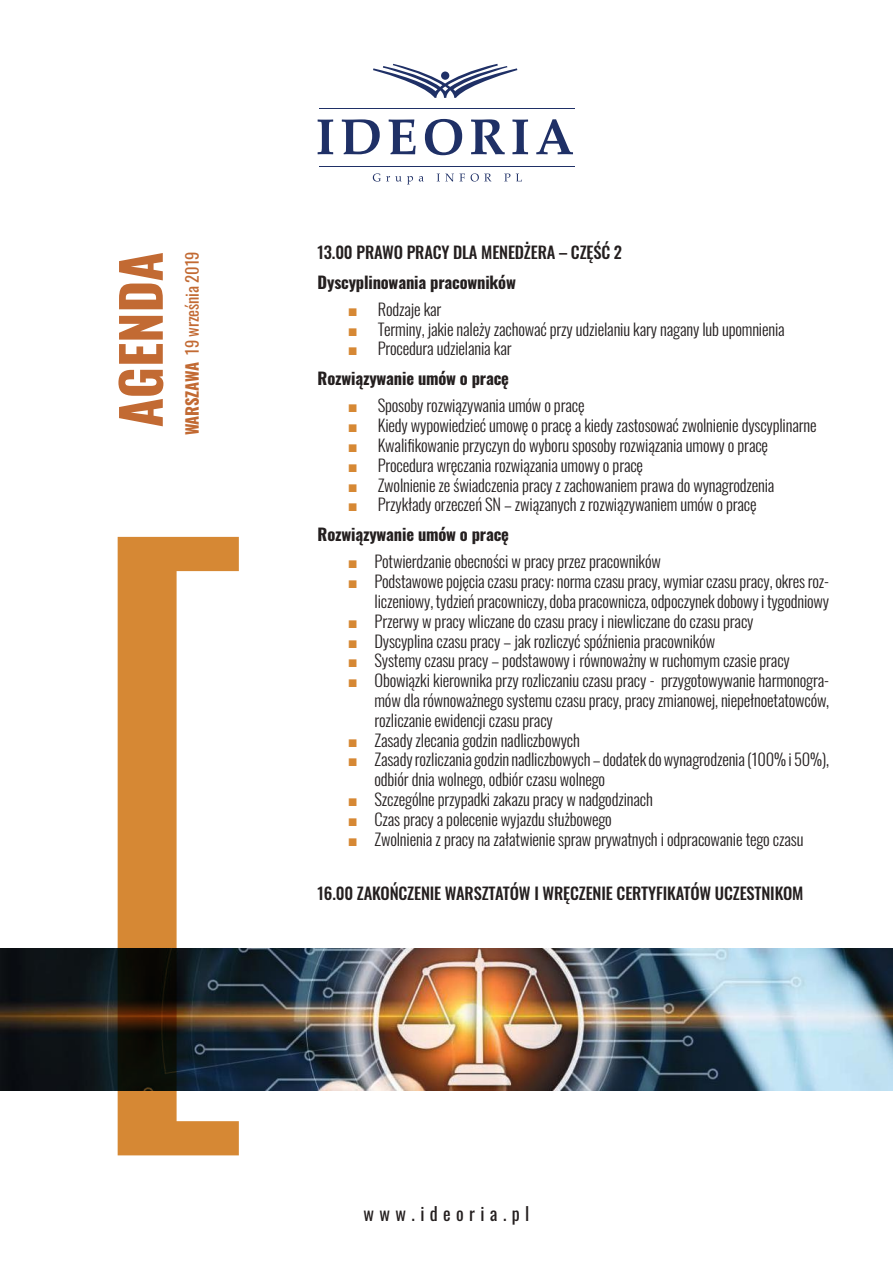
<style>
.page{position:relative;width:893px;height:1263px;background:#fff}
.page>*{position:absolute;margin:0;border:0;box-sizing:border-box;transform-origin:0 0}
.t1{font:700 54px "Oswald";color:#c26a33}
.t2{font:18px "Oswald";letter-spacing:.3em;color:#241f1f}
.t3{font:300 16.5px/19.8px "Oswald";letter-spacing:-.01em;color:#241f1f}
.t4{font:500 16.5px "Oswald";letter-spacing:-.01em;color:#241f1f}
.t5{font:700 16.5px/30px "Oswald";letter-spacing:-.01em;color:#241f1f;text-align:right}
.t6{font:16.5px "Oswald";letter-spacing:-.01em;color:#c26a33}
.s1{font-weight:700}
.s2{font-family:"Arial";font-weight:400;color:#d68834}
.s3{font-weight:300}
</style>
<div class="page">
<img style="left:0;top:948px;width:893px;height:143px">
<svg style="left:373px;top:64px;width:144px;height:34px"></svg>
<div style="left:441px;top:72px;width:8px;height:8px;background:#1f3066;border-radius:50%"></div>
<svg style="left:318px;top:119px;width:15px;height:35px"></svg>
<svg style="left:342px;top:119px;width:38px;height:35px"></svg>
<svg style="left:389px;top:119px;width:27px;height:35px"></svg>
<svg style="left:425px;top:119px;width:37px;height:36px"></svg>
<svg style="left:471px;top:119px;width:34px;height:35px"></svg>
<svg style="left:512px;top:119px;width:16px;height:35px"></svg>
<svg style="left:536px;top:119px;width:37px;height:35px"></svg>
<hr style="left:319px;top:166px;width:256px;height:1px;background:#1f3066">
<hr style="left:319px;top:108px;width:256px;height:1px;background:#1f3066">
<svg style="left:373px;top:173px;width:40px;height:11px"></svg>
<svg style="left:419px;top:176px;width:4px;height:5px"></svg>
<svg style="left:437px;top:174px;width:28px;height:8px"></svg>
<svg style="left:471px;top:173px;width:20px;height:9px"></svg>
<svg style="left:505px;top:174px;width:5px;height:7px"></svg>
<svg style="left:516px;top:174px;width:6px;height:7px"></svg>
<svg style="left:118px;top:537px;width:121px;height:618px"></svg>
<h1 class="t1" style="left:113px;top:427px;width:177px;rotate:-90deg">AGENDA</h1>
<p class="t6" style="left:177px;top:435px;width:185px;rotate:-90deg"><span class="s1">WARSZAWA</span> 19 września 2019</p>
<p class="t4" style="left:318px;top:243px;width:306px">13.00 PRAWO PRACY DLA MENEDŻERA – CZĘŚĆ 2</p>
<p class="t5" style="left:318px;top:268px;width:200px">Dyscyplinowania pracowników</p>
<p class="t3" style="left:348px;top:297px;width:95px"><span class="s2">■</span> Rodzaje kar</p>
<p class="t3" style="left:348px;top:317px;width:438px"><span class="s2">■</span> Terminy, jakie należy zachować przy udzielaniu kary nagany lub upomnienia</p>
<p class="t5" style="left:318px;top:335px;width:196px"><span class="s2">■</span> <span class="s3">Procedura udzielania kar<br></span>Rozwiązywanie umów o pracę</p>
<p class="t3" style="left:348px;top:394px;width:238px"><span class="s2">■</span> Sposoby rozwiązywania umów o pracę</p>
<p class="t3" style="left:348px;top:414px;width:470px"><span class="s2">■</span> Kiedy wypowiedzieć umowę o pracę a kiedy zastosować zwolnienie dyscyplinarne</p>
<p class="t3" style="left:348px;top:434px;width:422px"><span class="s2">■</span> Kwalifikowanie przyczyn do wyboru sposoby rozwiązania umowy o pracę</p>
<p class="t3" style="left:348px;top:453px;width:297px"><span class="s2">■</span> Procedura wręczania rozwiązania umowy o pracę</p>
<p class="t3" style="left:348px;top:473px;width:428px"><span class="s2">■</span> Zwolnienie ze świadczenia pracy z zachowaniem prawa do wynagrodzenia</p>
<p class="t3" style="left:318px;top:488px;width:440px;line-height:30px;text-indent:30px"><span class="s2">■</span> Przykłady orzeczeń SN – związanych z rozwiązywaniem umów o pracę<br><span class="s1">Rozwiązywanie umów o pracę</span></p>
<p class="t3" style="left:348px;top:550px;width:314px"><span class="s2">■</span> Potwierdzanie obecności w pracy przez pracowników</p>
<p class="t3" style="left:348px;top:570px;width:483px;text-align:right"><span class="s2">■</span> Podstawowe pojęcia czasu pracy: norma czasu pracy, wymiar czasu pracy, okres roz&shy;liczeniowy, tydzień pracowniczy, doba pracownicza, odpoczynek dobowy i tygodniowy</p>
<p class="t3" style="left:348px;top:609px;width:407px"><span class="s2">■</span> Przerwy w pracy wliczane do czasu pracy i niewliczane do czasu pracy</p>
<p class="t3" style="left:348px;top:629px;width:369px"><span class="s2">■</span> Dyscyplina czasu pracy – jak rozliczyć spóźnienia pracowników</p>
<p class="t3" style="left:348px;top:649px;width:443px"><span class="s2">■</span> Systemy czasu pracy – podstawowy i równoważny w ruchomym czasie pracy</p>
<p class="t3" style="left:375px;top:669px;width:456px;text-align:justify;text-indent:-27px"><span class="s2">■</span> Obowiązki kierownika przy rozliczaniu czasu pracy - przygotowywanie harmonogra&shy;mów dla równoważnego systemu czasu pracy, pracy zmianowej, niepełnoetatowców, rozliczanie ewidencji czasu pracy</p>
<p class="t3" style="left:348px;top:728px;width:233px"><span class="s2">■</span> Zasady zlecania godzin nadliczbowych</p>
<p class="t3" style="left:375px;top:748px;width:456px;text-indent:-27px"><span class="s2">■</span> Zasady rozliczania godzin nadliczbowych – dodatek do wynagrodzenia (100% i 50%), odbiór dnia wolnego, odbiór czasu wolnego</p>
<p class="t3" style="left:348px;top:788px;width:307px"><span class="s2">■</span> Szczególne przypadki zakazu pracy w nadgodzinach</p>
<p class="t3" style="left:348px;top:807px;width:265px"><span class="s2">■</span> Czas pracy a polecenie wyjazdu służbowego</p>
<p class="t3" style="left:348px;top:827px;width:457px"><span class="s2">■</span> Zwolnienia z pracy na załatwienie spraw prywatnych i odpracowanie tego czasu</p>
<p class="t4" style="left:318px;top:884px;width:487px">16.00 ZAKOŃCZENIE WARSZTATÓW I WRĘCZENIE CERTYFIKATÓW UCZESTNIKOM</p>
<p class="t2" style="left:364px;top:1197px;width:167px">www.ideoria.pl</p>
</div>
